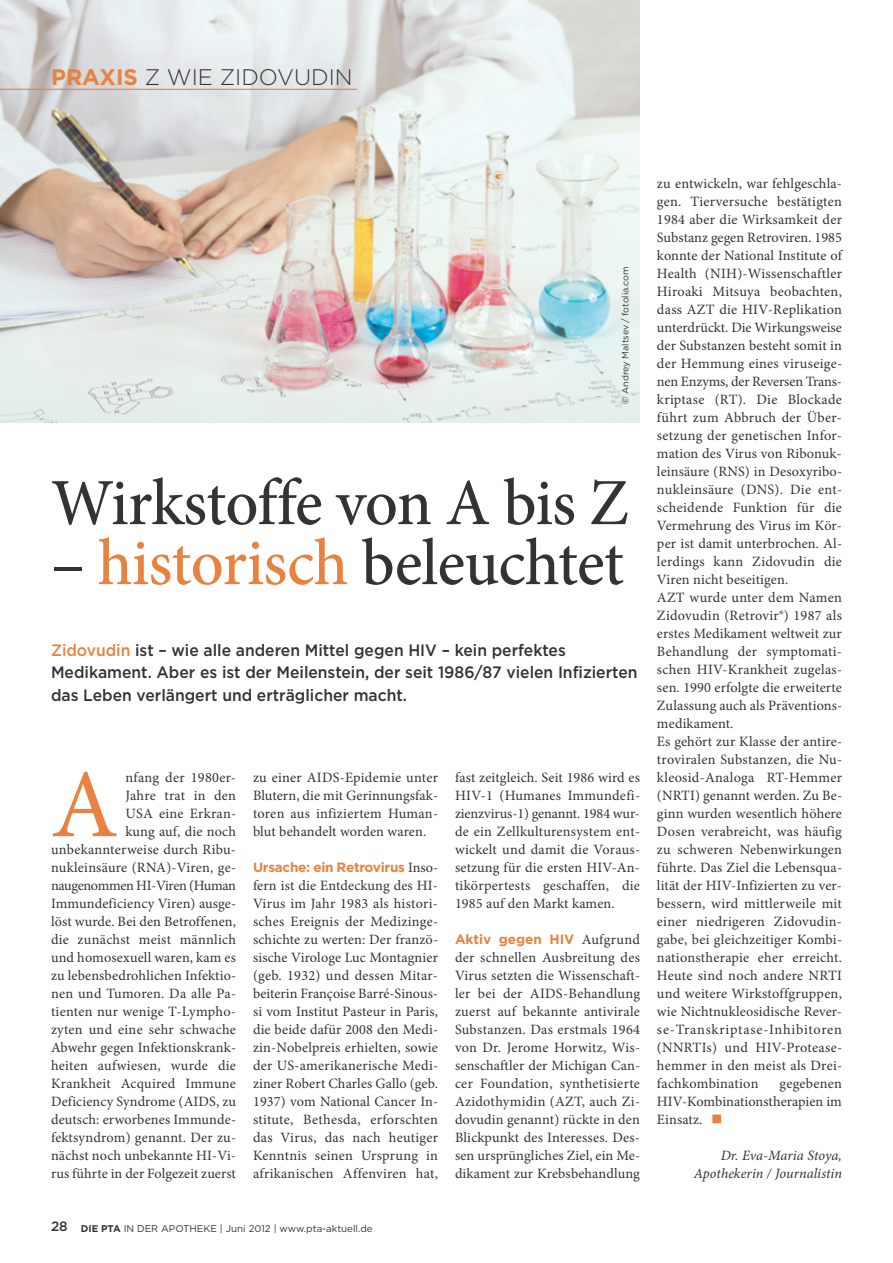
<style>
.page{position:relative;width:893px;height:1263px;background:#fff}
.page>*{position:absolute;margin:0;border:0;box-sizing:border-box;transform-origin:0 0}
.t1{font:97.35px "Minion Pro";color:#e98240}
.t2{font:500 66px "Minion Pro";letter-spacing:-.015em;color:#343334}
.t3{font:300 22.5px "Gotham";color:#343334}
.t4{font:500 16.5px/22.5px "Gotham";color:#343334;scale:.95 1}
.t5{font:14.25px/18px "Minion Pro";letter-spacing:.01em;color:#343334;text-align:justify}
.t6{font:italic 14.25px/18px "Minion Pro";color:#343334;text-align:right}
.t7{font:700 13.5px "Gotham";letter-spacing:-.02em;color:#e98240}
.t8{font:700 13.5px "Gotham";color:#e98240}
.t9{font:9.75px "Gotham";color:#343334}
.t10{font:9px "Gotham";color:#343334}
.s1{font-weight:700;color:#e98240}
.s2{color:#e98240}
.s3{font-family:"Minion Pro";font-weight:400;font-size:14.25px;color:#343334}
.s4{font-weight:500;font-size:13.5px}
.s5{font-weight:700}
</style>
<div class="page">
<img style="left:0;top:0;width:640px;height:422px">
<hr style="left:0;top:89px;width:357px;height:1px;background:#e98240">
<h3 class="t3" style="left:51px;top:68px;width:303px"><span class="s1">PRAXIS</span> Z WIE ZIDOVUDIN</h3>
<p class="t10" style="left:622px;top:404px;width:139px;rotate:-90deg">© Andrey Maltsev / fotolia.com</p>
<h2 class="t2" style="left:51px;top:463px;width:579px">Wirkstoffe von A bis Z</h2>
<h2 class="t2" style="left:51px;top:523px;width:574px">– <span class="s2">historisch</span> beleuchtet</h2>
<p class="t4" style="left:51px;top:640px;width:619px"><span class="s2">Zidovudin</span> ist – wie alle anderen Mittel gegen HIV – kein perfektes<br>Medikament. Aber es ist der Meilenstein, der seit 1986/87 vielen Infizierten das Leben verlängert und erträglicher macht.</p>
<h1 class="t1" style="left:51px;top:767px;width:69px">A</h1>
<p class="t5" style="left:51px;top:770px;width:187px;text-align:right">nfang der 1980er-<br>Jahre trat in den<br>USA eine Erkran-<br>kung auf, die noch unbekannterweise durch Ribu&shy;nukleinsäure (RNA)-Viren, ge&shy;naugenommen HI-Viren (Human<br>Immundeficiency Viren) ausge&shy;löst wurde. Bei den Betroffenen, die zunächst meist männlich und homosexuell waren, kam es zu lebensbedrohlichen Infektio&shy;nen und Tumoren. Da alle Pa&shy;tienten nur wenige T-Lympho&shy;zyten und eine sehr schwache<br>Abwehr gegen Infektionskrank&shy;heiten aufwiesen, wurde die<br>Krankheit Acquired Immune<br>Deficiency Syndrome (AIDS, zu deutsch: erworbenes Immunde&shy;fektsyndrom) genannt. Der zu&shy;nächst noch unbekannte HI-Vi&shy;rus führte in der Folgezeit zuerst</p>
<p class="t5" style="left:253px;top:770px;width:187px">zu einer AIDS-Epidemie unter Blutern, die mit Gerinnungsfak&shy;toren aus infiziertem Human&shy;blut behandelt worden waren.</p>
<p class="t7" style="left:253px;top:862px;width:187px">Ursache: ein Retrovirus <span class="s3">Inso-</span></p>
<p class="t5" style="left:253px;top:878px;width:187px">fern ist die Entdeckung des HI-Virus im Jahr 1983 als histori&shy;sches Ereignis der Medizinge&shy;schichte zu werten: Der franzö&shy;sische Virologe Luc Montagnier (geb. 1932) und dessen Mitar&shy;beiterin Françoise Barré-Sinous&shy;si vom Institut Pasteur in Paris, die beide dafür 2008 den Medi&shy;zin-Nobelpreis erhielten, sowie der US-amerikanerische Medi&shy;ziner Robert Charles Gallo (geb.<br>1937) vom National Cancer In&shy;stitute, Bethesda, erforschten das Virus, das nach heutiger Kenntnis seinen Ursprung in afrikanischen Affenviren hat,</p>
<p class="t9" style="left:51px;top:1225px;width:323px"><span class="s4">28</span> <span class="s5">DIE PTA</span> IN DER APOTHEKE | Juni 2012 | www.pta-aktuell.de</p>
<p class="t5" style="left:455px;top:770px;width:187px">fast zeitgleich. Seit 1986 wird es HIV-1 (Humanes Immundefi&shy;zienzvirus-1) genannt. 1984 wur&shy;de ein Zellkulturensystem ent&shy;wickelt und damit die Voraus&shy;setzung für die ersten HIV-An&shy;tikörpertests geschaffen, die 1985 auf den Markt kamen.</p>
<p class="t8" style="left:455px;top:934px;width:186px">Aktiv gegen HIV <span class="s3">Aufgrund</span></p>
<p class="t5" style="left:455px;top:950px;width:187px">der schnellen Ausbreitung des Virus setzten die Wissenschaft&shy;ler bei der AIDS-Behandlung zuerst auf bekannte antivirale Substanzen. Das erstmals 1964 von Dr. Jerome Horwitz, Wis&shy;senschaftler der Michigan Can&shy;cer Foundation, synthetisierte Azidothymidin (AZT, auch Zi&shy;dovudin genannt) rückte in den Blickpunkt des Interesses. Des&shy;sen ursprüngliches Ziel, ein Me&shy;dikament zur Krebsbehandlung</p>
<p class="t5" style="left:657px;top:176px;width:187px;text-align:left">zu entwickeln, war fehlgeschla&shy;gen. Tierversuche bestätigten<br>1984 aber die Wirksamkeit der<br>Substanz gegen Retroviren. 1985 konnte der National Institute of<br>Health (NIH)-Wissenschaftler<br>Hiroaki Mitsuya beobachten, dass AZT die HIV-Replikation unterdrückt. Die Wirkungsweise der Substanzen besteht somit in der Hemmung eines viruseige&shy;nen Enzyms, der Reversen Trans&shy;kriptase (RT). Die Blockade führt zum Abbruch der Über&shy;setzung der genetischen Infor&shy;mation des Virus von Ribonuk&shy;leinsäure (RNS) in Desoxyribo&shy;nukleinsäure (DNS). Die ent&shy;scheidende Funktion für die<br>Vermehrung des Virus im Kör&shy;per ist damit unterbrochen. Al&shy;lerdings kann Zidovudin die<br>Viren nicht beseitigen.<br>AZT wurde unter dem Namen<br>Zidovudin (Retrovir®) 1987 als erstes Medikament weltweit zur<br>Behandlung der symptomati&shy;schen HIV-Krankheit zugelas&shy;sen. 1990 erfolgte die erweiterte<br>Zulassung auch als Präventions&shy;medikament.<br>Es gehört zur Klasse der antire&shy;troviralen Substanzen, die Nu&shy;kleosid-Analoga RT-Hemmer (NRTI) genannt werden. Zu Be&shy;ginn wurden wesentlich höhere<br>Dosen verabreicht, was häufig zu schweren Nebenwirkungen führte. Das Ziel die Lebensqua&shy;lität der HIV-Infizierten zu ver&shy;bessern, wird mittlerweile mit einer niedrigeren Zidovudin&shy;gabe, bei gleichzeitiger Kombi&shy;nationstherapie eher erreicht.<br>Heute sind noch andere NRTI und weitere Wirkstoffgruppen, wie Nichtnukleosidische Rever&shy;se-Transkriptase-Inhibitoren (NNRTIs) und HIV-Protease&shy;hemmer in den meist als Drei&shy;fachkombination</p>
<p class="t5" style="left:657px;top:1076px;width:186px;text-indent:123px">gegebenen HIV-Kombinationstherapien im Einsatz.</p>
<p class="t6" style="left:694px;top:1146px;width:150px">Dr. Eva-Maria Stoya,<br>Apothekerin / Journalistin</p>
</div>
